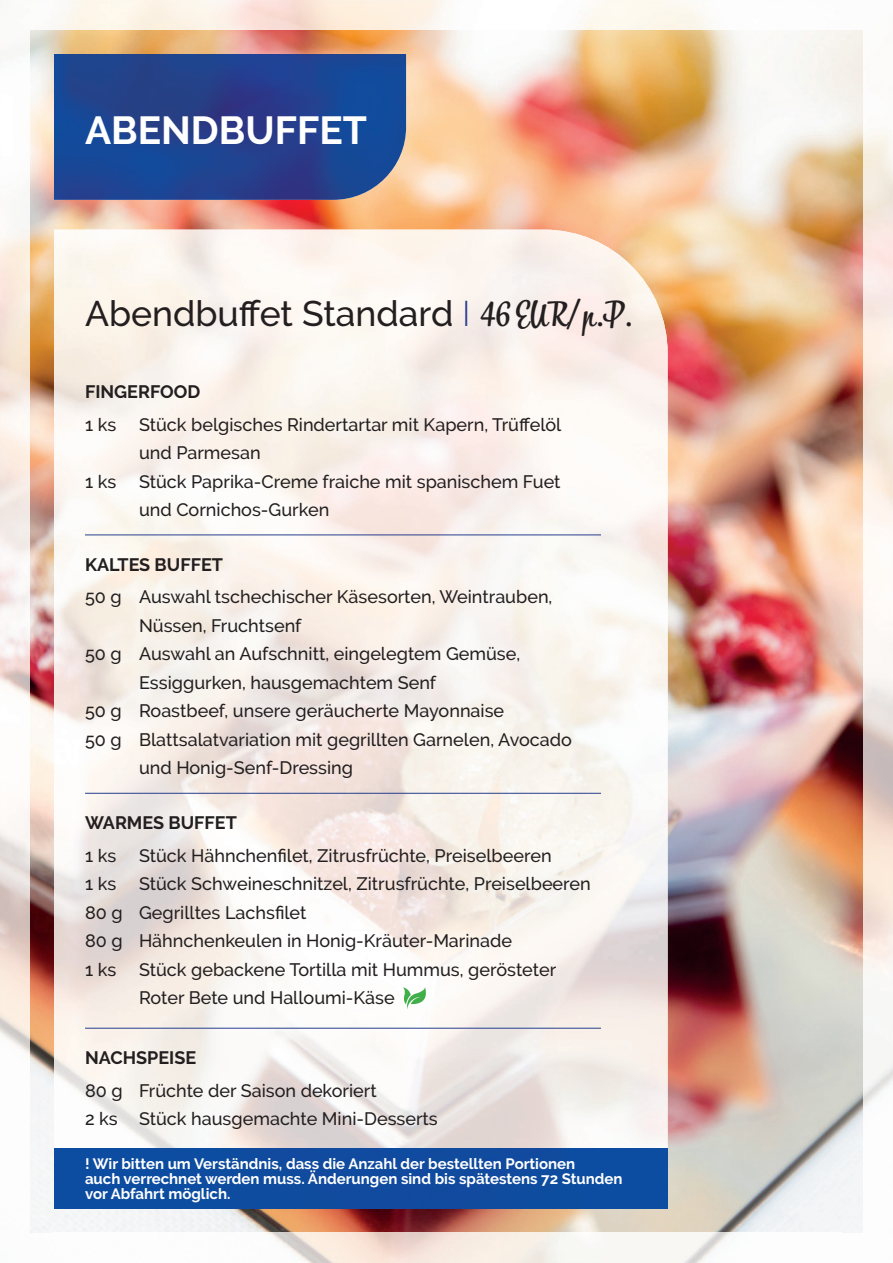
<style>
.page{position:relative;width:893px;height:1263px;background:#fff}
.page>*{position:absolute;margin:0;border:0;box-sizing:border-box;transform-origin:0 0}
.t1{font:700 39px "Raleway";color:#fff}
.t2{font:500 35.55px "Raleway";color:#231f20}
.t3{font:500 18px/28.5px "Raleway";color:#231f20}
.t4{font:700 18px "Raleway";color:#231f20}
.t5{font:700 15px/15px "Raleway";color:#fff}
.s1{font-weight:300;color:#253e8c}
.s2{font-family:"Bistro Script";font-weight:400;font-size:34.5px}
</style>
<div class="page">
<img style="left:52px;top:52px;width:789px;height:1181px">
<img style="left:30px;top:0;width:833px;height:52px">
<img style="left:841px;top:51px;width:52px;height:1182px">
<img style="left:0;top:51px;width:52px;height:1182px">
<img style="left:54px;top:230px;width:614px;height:918px">
<img style="left:54px;top:54px;width:352px;height:146px">
<div style="left:54px;top:1148px;width:614px;height:61px;background:#0e4c9f"></div>
<svg style="left:403px;top:987px;width:27px;height:22px"></svg>
<hr style="left:85px;top:534px;width:516px;height:1px;background:#253e8c">
<hr style="left:85px;top:793px;width:516px;height:1px;background:#253e8c">
<hr style="left:85px;top:1028px;width:516px;height:1px;background:#253e8c">
<h1 class="t1" style="left:85px;top:108px;width:283px">ABENDBUFFET</h1>
<h2 class="t2" style="left:85px;top:293px;width:548px">Abendbuffet Standard <span class="s1">I</span> <span class="s2">46 EUR/ p.P.</span></h2>
<p class="t4" style="left:85px;top:381px;width:117px">FINGERFOOD</p>
<p class="t3" style="left:85px;top:410px;width:33px">1 ks</p>
<p class="t3" style="left:139px;top:410px;width:424px">Stück belgisches Rindertartar mit Kapern, Trüffelöl und Parmesan</p>
<p class="t3" style="left:85px;top:467px;width:33px">1 ks</p>
<p class="t3" style="left:139px;top:467px;width:423px">Stück Paprika-Creme fraiche mit spanischem Fuet und Cornichos-Gurken</p>
<p class="t4" style="left:85px;top:554px;width:139px">KALTES BUFFET</p>
<p class="t3" style="left:85px;top:583px;width:469px">50 g Auswahl tschechischer Käsesorten, Weintrauben,</p>
<p class="t3" style="left:139px;top:611px;width:164px">Nüssen, Fruchtsenf</p>
<p class="t3" style="left:85px;top:640px;width:437px">50 g Auswahl an Aufschnitt, eingelegtem Gemüse,</p>
<p class="t3" style="left:139px;top:668px;width:299px">Essiggurken, hausgemachtem Senf</p>
<p class="t3" style="left:85px;top:697px;width:421px">50 g Roastbeef, unsere geräucherte Mayonnaise</p>
<p class="t3" style="left:85px;top:725px;width:488px">50 g Blattsalatvariation mit gegrillten Garnelen, Avocado</p>
<p class="t3" style="left:139px;top:754px;width:216px">und Honig-Senf-Dressing</p>
<p class="t4" style="left:85px;top:812px;width:153px">WARMES BUFFET</p>
<p class="t3" style="left:85px;top:841px;width:33px">1 ks</p>
<p class="t3" style="left:139px;top:841px;width:414px">Stück Hähnchenfilet, Zitrusfrüchte, Preiselbeeren</p>
<p class="t3" style="left:85px;top:870px;width:33px">1 ks</p>
<p class="t3" style="left:85px;top:870px;width:507px;text-indent:54px">Stück Schweineschnitzel, Zitrusfrüchte, Preiselbeeren 80 g Gegrilltes Lachsfilet<br>80 g Hähnchenkeulen in Honig-Kräuter-Marinade<br>1 ks</p>
<p class="t3" style="left:139px;top:955px;width:419px">Stück gebackene Tortilla mit Hummus, gerösteter<br>Roter Bete und Halloumi-Käse</p>
<p class="t4" style="left:85px;top:1047px;width:113px">NACHSPEISE</p>
<p class="t3" style="left:85px;top:1076px;width:354px">80 g Früchte der Saison dekoriert<br>2 ks Stück hausgemachte Mini-Desserts</p>
<p class="t5" style="left:85px;top:1156px;width:539px">! Wir bitten um Verständnis, dass die Anzahl der bestellten Portionen<br>auch verrechnet werden muss. Änderungen sind bis spätestens 72 Stunden vor Abfahrt möglich.</p>
</div>
